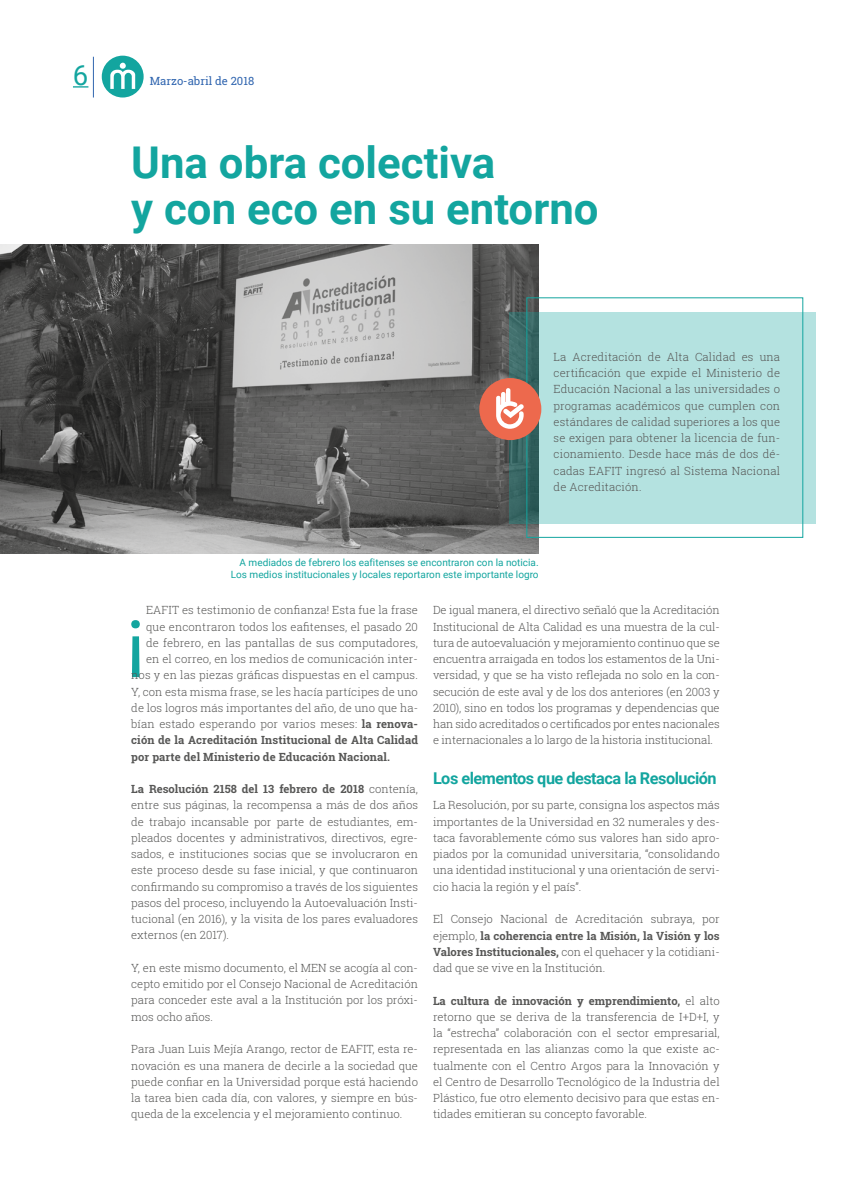
<style>
.page{position:relative;width:851px;height:1188px;background:#fff}
.page>*{position:absolute;margin:0;border:0;box-sizing:border-box;transform-origin:0 0}
.t1{font:79.88px "Roboto";color:#13a59f}
.t2{font:700 43.75px/46.2px "Roboto";color:#13a59f}
.t3{font:27.5px "Roboto";color:#13a59f}
.t4{font:700 16.25px "Roboto";letter-spacing:-.03em;color:#13a59f}
.t5{font:300 11.25px/16.2px "Roboto Slab";color:#575756;text-align:justify}
.t6{font:700 11.25px "Roboto Slab";letter-spacing:.01em;color:#575756}
.t7{font:11.25px "Roboto Slab";color:#3065af}
.t8{font:10px/12px "Roboto";color:#13a59f;text-align:right}
.s1{font-weight:700}
</style>
<div class="page">
<div style="left:102px;top:56px;width:42px;height:41px;background:#13a59f;border-radius:50%"></div>
<svg style="left:110px;top:63px;width:25px;height:26px"></svg>
<hr style="left:93px;top:57px;width:1px;height:40px;background:#3065af">
<svg style="left:73px;top:86px;width:15px;height:1px"></svg>
<img style="left:0;top:245px;width:538px;height:308px">
<svg style="left:508px;top:311px;width:307px;height:212px;fill:#b4e2e0"></svg>
<div style="left:526px;top:297px;width:277px;height:240px;border:1px solid #13a59f"></div>
<div style="left:479px;top:378px;width:62px;height:62px;background:#ed694d;border-radius:50%"></div>
<svg style="left:496px;top:388px;width:27px;height:40px"></svg>
<h3 class="t3" style="left:73px;top:56px;width:17px">6</h3>
<p class="t7" style="left:150px;top:74px;width:106px">Marzo-abril de 2018</p>
<h2 class="t2" style="left:131px;top:137px;width:469px">Una obra colectiva<br>y con eco en su entorno</h2>
<p class="t5" style="left:553px;top:348px;width:228px">La Acreditación de Alta Calidad es una certificación que expide el Ministerio de Educación Nacional a las universidades o programas académicos que cumplen con estándares de calidad superiores a los que se exigen para obtener la licencia de fun&shy;cionamiento. Desde hace más de dos dé&shy;cadas EAFIT ingresó al Sistema Nacional de Acreditación.</p>
<p class="t8" style="left:231px;top:556px;width:309px">A mediados de febrero los eafitenses se encontraron con la noticia.<br>Los medios institucionales y locales reportaron este importante logro</p>
<p class="t5" style="left:146px;top:601px;width:273px">EAFIT es testimonio de confianza! Esta fue la frase</p>
<p class="t5" style="left:146px;top:618px;width:273px">que encontraron todos los eafitenses, el pasado 20</p>
<p class="t5" style="left:146px;top:634px;width:273px">de febrero, en las pantallas de sus computadores,</p>
<p class="t5" style="left:146px;top:650px;width:273px">en el correo, en los medios de comunicación inter-</p>
<p class="t5" style="left:131px;top:666px;width:288px">nos y en las piezas gráficas dispuestas en el campus.</p>
<p class="t5" style="left:131px;top:682px;width:288px">Y, con esta misma frase, se les hacía partícipes de uno</p>
<p class="t5" style="left:131px;top:699px;width:288px">de los logros más importantes del año, de uno que ha-</p>
<p class="t5" style="left:131px;top:715px;width:288px">bían estado esperando por varios meses: <span class="s1">la renova-</span></p>
<p class="t6" style="left:131px;top:732px;width:288px">ción de la Acreditación Institucional de Alta Calidad</p>
<p class="t6" style="left:131px;top:748px;width:260px">por parte del Ministerio de Educación Nacional.</p>
<p class="t5" style="left:131px;top:780px;width:288px"><span class="s1">La Resolución 2158 del 13 febrero de 2018</span> contenía, entre sus páginas, la recompensa a más de dos años de trabajo incansable por parte de estudiantes, em&shy;pleados docentes y administrativos, directivos, egre&shy;sados, e instituciones socias que se involucraron en este proceso desde su fase inicial, y que continuaron confirmando su compromiso a través de los siguientes pasos del proceso, incluyendo la Autoevaluación Insti&shy;tucional (en 2016), y la visita de los pares evaluadores externos (en 2017).</p>
<p class="t5" style="left:131px;top:959px;width:288px">Y, en este mismo documento, el MEN se acogía al con&shy;cepto emitido por el Consejo Nacional de Acreditación para conceder este aval a la Institución por los próxi&shy;mos ocho años.</p>
<p class="t5" style="left:131px;top:1040px;width:288px">Para Juan Luis Mejía Arango, rector de EAFIT, esta re&shy;novación es una manera de decirle a la sociedad que puede confiar en la Universidad porque está haciendo la tarea bien cada día, con valores, y siempre en bús&shy;queda de la excelencia y el mejoramiento continuo.</p>
<h1 class="t1" style="left:126px;top:578px;width:21px">¡</h1>
<p class="t5" style="left:433px;top:601px;width:288px">De igual manera, el directivo señaló que la Acreditación Institucional de Alta Calidad es una muestra de la cul&shy;tura de autoevaluación y mejoramiento continuo que se encuentra arraigada en todos los estamentos de la Uni&shy;versidad, y que se ha visto reflejada no solo en la con&shy;secución de este aval y de los dos anteriores (en 2003 y 2010), sino en todos los programas y dependencias que han sido acreditados o certificados por entes nacionales e internacionales a lo largo de la historia institucional.</p>
<h3 class="t4" style="left:433px;top:767px;width:285px">Los elementos que destaca la Resolución</h3>
<p class="t5" style="left:433px;top:796px;width:288px">La Resolución, por su parte, consigna los aspectos más importantes de la Universidad en 32 numerales y des&shy;taca favorablemente cómo sus valores han sido apro&shy;piados por la comunidad universitaria, “consolidando una identidad institucional y una orientación de servi&shy;cio hacia la región y el país”.</p>
<p class="t5" style="left:433px;top:910px;width:288px">El Consejo Nacional de Acreditación subraya, por ejemplo, <span class="s1">la coherencia entre la Misión, la Visión y los Valores Institucionales,</span> con el quehacer y la cotidiani&shy;dad que se vive en la Institución.</p>
<p class="t5" style="left:433px;top:991px;width:288px"><span class="s1">La cultura de innovación y emprendimiento,</span> el alto retorno que se deriva de la transferencia de I+D+I, y la “estrecha” colaboración con el sector empresarial, representada en las alianzas como la que existe ac&shy;tualmente con el Centro Argos para la Innovación y el Centro de Desarrollo Tecnológico de la Industria del Plástico, fue otro elemento decisivo para que estas en&shy;tidades emitieran su concepto favorable.</p>
</div>
